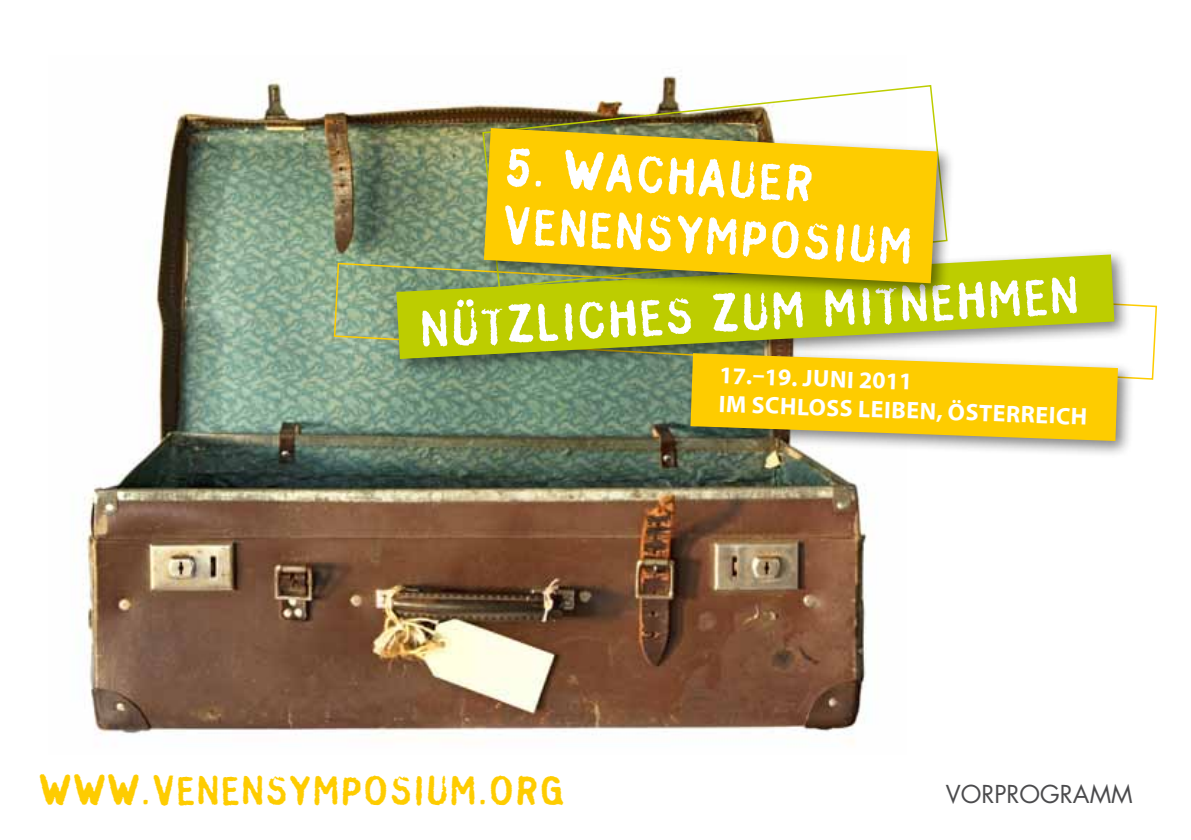
<style>
.page{position:relative;width:1191px;height:840px;background:#fff}
.page>*{position:absolute;margin:0;border:0;box-sizing:border-box;transform-origin:0 0}
.t1{font:48px/57.6px "Stamp Gothic";color:#fff}
.t2{font:38px "Stamp Gothic";color:#fecc00}
.t3{font:700 24px/28.8px "Myriad Pro";color:#fff}
.t4{font:24px "Futura";color:#4b4b4d}
</style>
<div class="page">
<img style="left:83px;top:76px;width:784px;height:667px">
<svg style="left:333px;top:262px;width:824px;height:118px"></svg>
<div style="left:389px;top:247px;width:742px;height:128px;background:#000;opacity:.5"></div>
<svg style="left:396px;top:254px;width:718px;height:105px;background:#b6c425"></svg>
<svg style="left:481px;top:84px;width:454px;height:37px"></svg>
<div style="left:477px;top:121px;width:477px;height:178px;background:#000;opacity:.5"></div>
<svg style="left:484px;top:128px;width:453px;height:155px;background:#eec613"></svg>
<div style="left:683px;top:346px;width:452px;height:111px;background:#000;opacity:.5"></div>
<svg style="left:690px;top:353px;width:428px;height:88px;background:#f1c81f"></svg>
<p class="t1" style="left:506px;top:137px;width:414px;rotate:3deg">5. WACHAUER<br>VENENSYMPOSIUM</p>
<p class="t1" style="left:418px;top:299px;width:656px;rotate:-3deg">NÜTZLICHES ZUM MITNEHMEN</p>
<p class="t2" style="left:38px;top:765px;width:34px">WWW</p>
<p class="t2" style="left:141px;top:765px;width:427px">.VENENSYMPOSIUM.ORG</p>
<p class="t3" style="left:720px;top:359px;width:370px;rotate:2deg">17.–19. Juni 2011<br>im Schloss Leiben, Österreich</p>
<p class="t4" style="left:945px;top:777px;width:188px">VORPROGRAMM</p>
</div>
